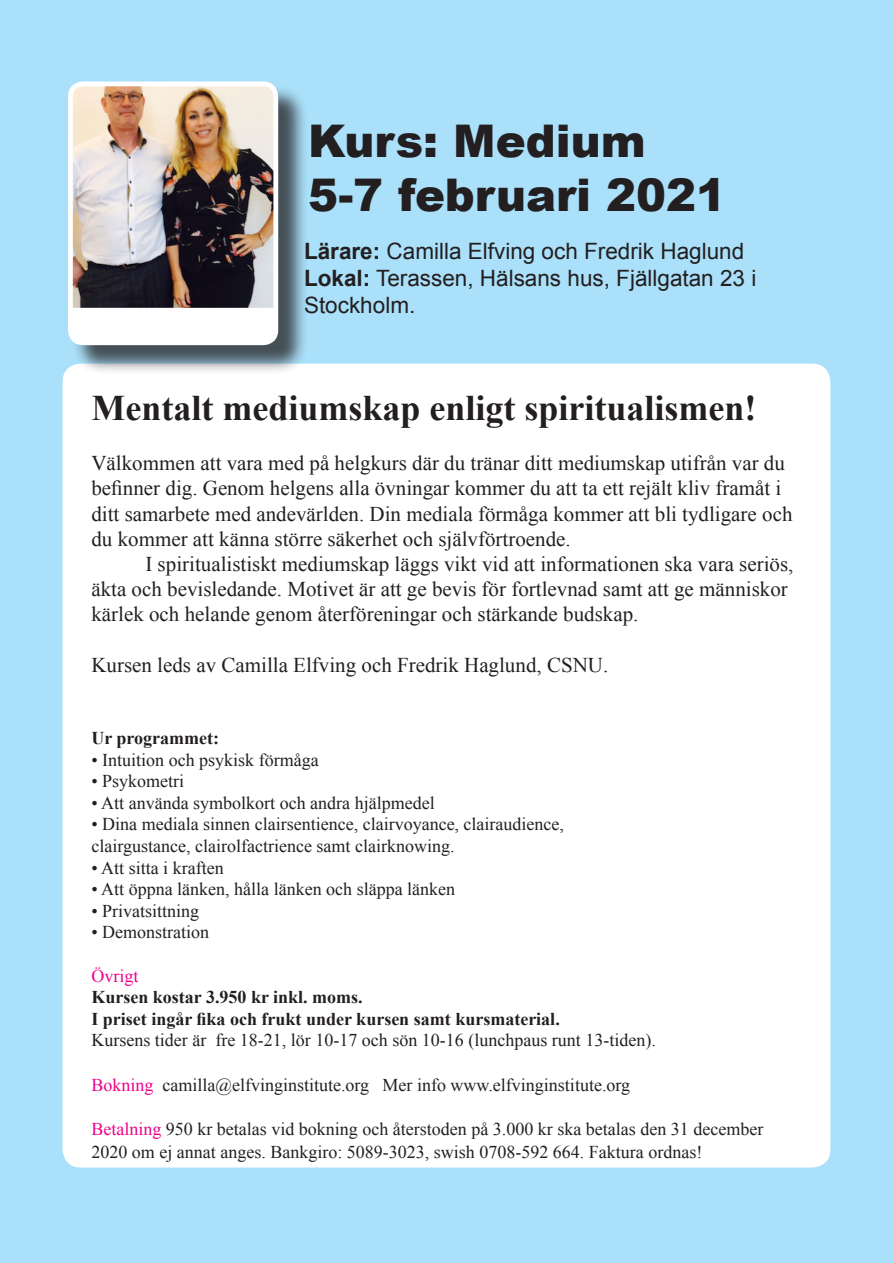
<style>
.page{position:relative;width:893px;height:1263px;background:#aae0f9}
.page>*{position:absolute;margin:0;border:0;box-sizing:border-box;transform-origin:0 0}
.t1{font:900 45px/54px "Arial";color:#231f20}
.t2{font:700 36px "Times New Roman";color:#231f20}
.t3{font:22.5px/27px "Arial";color:#231f20}
.t4{font:21px/25.2px "Times New Roman";color:#231f20}
.t5{font:18px/23.4px "Times New Roman";color:#231f20}
.t6{font:700 18px/21.6px "Times New Roman";color:#231f20}
.s1{font-weight:700}
.s2{font-weight:400;color:#ed028c}
.s3{color:#ed028c}
</style>
<div class="page">
<div style="left:63px;top:364px;width:767px;height:803px;background:#fff;border-radius:18px"></div>
<div style="left:71px;top:85px;width:237px;height:290px;background:#231f20;opacity:.75"></div>
<div style="left:70px;top:84px;width:206px;height:259px;background:#fff;border-radius:12px"></div>
<img style="left:70px;top:84px;width:206px;height:224px">
<div style="left:68px;top:81px;width:210px;height:264px;border:5px solid #fff;border-radius:12px"></div>
<p class="t1" style="left:308px;top:113px;width:419px">Kurs: Medium<br>5-7 februari 2021</p>
<p class="t3" style="left:304px;top:238px;width:454px"><span class="s1">Lärare:</span> Camilla Elfving och Fredrik Haglund<br><span class="s1">Lokal:</span> Terassen, Hälsans hus, Fjällgatan 23 i<br>Stockholm.</p>
<p class="t2" style="left:91px;top:383px;width:667px">Mentalt mediumskap enligt spiritualismen!</p>
<p class="t4" style="left:91px;top:450px;width:703px">Välkommen att vara med på helgkurs där du tränar ditt mediumskap utifrån var du befinner dig. Genom helgens alla övningar kommer du att ta ett rejält kliv framåt i ditt samarbete med andevärlden. Din mediala förmåga kommer att bli tydligare och du kommer att känna större säkerhet och självförtroende.</p>
<p class="t4" style="left:91px;top:551px;width:704px;text-indent:54px">I spiritualistiskt mediumskap läggs vikt vid att informationen ska vara seriös, äkta och bevisledande. Motivet är att ge bevis för fortlevnad samt att ge människor kärlek och helande genom återföreningar och stärkande budskap.</p>
<p class="t4" style="left:91px;top:652px;width:518px">Kursen leds av Camilla Elfving och Fredrik Haglund, CSNU.</p>
<p class="t6" style="left:91px;top:727px;width:129px">Ur programmet:</p>
<p class="t5" style="left:91px;top:747px;width:229px">• Intuition och psykisk förmåga</p>
<p class="t5" style="left:91px;top:769px;width:94px">• Psykometri</p>
<p class="t5" style="left:91px;top:791px;width:345px">• Att använda symbolkort och andra hjälpmedel</p>
<p class="t5" style="left:91px;top:812px;width:474px">• Dina mediala sinnen clairsentience, clairvoyance, clairaudience,</p>
<p class="t5" style="left:91px;top:834px;width:365px">clairgustance, clairolfactrience samt clairknowing.</p>
<p class="t5" style="left:91px;top:855px;width:134px">• Att sitta i kraften</p>
<p class="t5" style="left:91px;top:877px;width:365px">• Att öppna länken, hålla länken och släppa länken</p>
<p class="t5" style="left:91px;top:899px;width:109px">• Privatsittning</p>
<p class="t5" style="left:91px;top:920px;width:119px">• Demonstration</p>
<p class="t6" style="left:91px;top:964px;width:470px"><span class="s2">Övrigt<br></span>Kursen kostar 3.950 kr inkl. moms.<br>I priset ingår fika och frukt under kursen samt kursmaterial.</p>
<p class="t5" style="left:91px;top:1028px;width:566px">Kursens tider är fre 18-21, lör 10-17 och sön 10-16 (lunchpaus runt 13-tiden).</p>
<p class="t5" style="left:91px;top:1073px;width:540px"><span class="s3">Bokning</span> camilla@elfvinginstitute.org Mer info www.elfvinginstitute.org</p>
<p class="t5" style="left:91px;top:1116px;width:673px"><span class="s3">Betalning</span> 950 kr betalas vid bokning och återstoden på 3.000 kr ska betalas den 31 december<br>2020 om ej annat anges. Bankgiro: 5089-3023, swish 0708-592 664. Faktura ordnas!</p>
</div>
